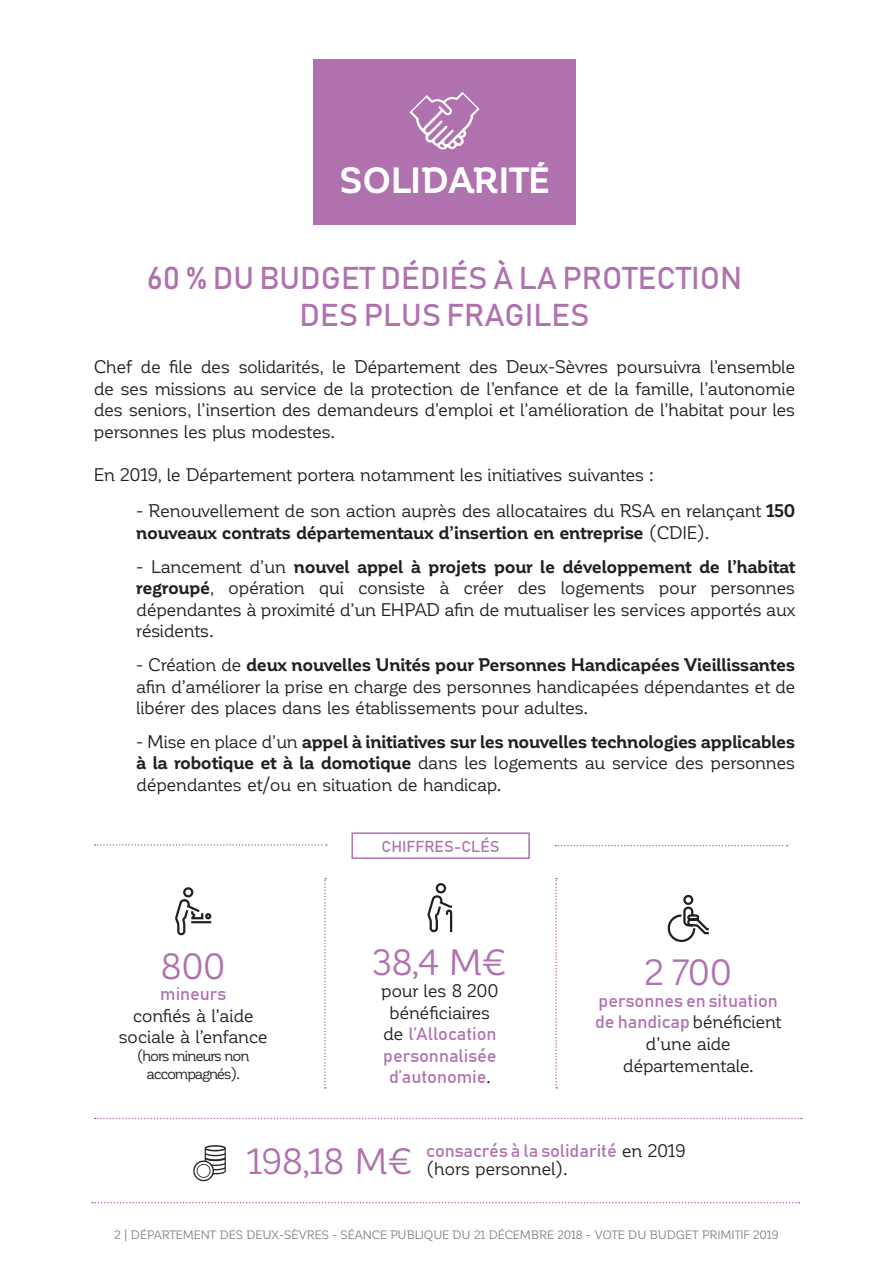
<style>
.page{position:relative;width:893px;height:1263px;background:#fff}
.page>*{position:absolute;margin:0;border:0;box-sizing:border-box;transform-origin:0 0}
.t1{font:36px "Corporative";letter-spacing:-.01em;color:#af72af}
.t2{font:700 36px "Corporative";letter-spacing:-.01em;color:#fff}
.t3{font:31.5px/37.8px "Bahnschrift";color:#af72af;text-align:center}
.t4{font:18px/21.6px "Corporative";letter-spacing:-.02em;color:#231f20;text-align:justify}
.t5{font:18px/21.6px "Bahnschrift";color:#af72af;text-align:center}
.t6{font:700 18px/21.6px "Corporative";letter-spacing:-.03em;color:#231f20}
.t7{font:15.9px "Bahnschrift";color:#af72af}
.t8{font:15px/18px "Corporative";letter-spacing:-.085em;color:#231f20;text-align:center}
.t9{font:12px "Corporative";color:#808285}
.s1{font-weight:400}
.s2{font-weight:700}
.s3{font-family:"Corporative";color:#231f20}
.s4{font-family:"Bahnschrift";color:#af72af}
</style>
<div class="page">
<svg style="left:427px;top:883px;width:26px;height:50px"></svg>
<svg style="left:175px;top:887px;width:37px;height:49px"></svg>
<svg style="left:94px;top:844px;width:233px;height:2px"></svg>
<svg style="left:94px;top:1118px;width:708px;height:1px"></svg>
<svg style="left:667px;top:894px;width:42px;height:48px"></svg>
<svg style="left:324px;top:878px;width:2px;height:210px"></svg>
<svg style="left:555px;top:878px;width:2px;height:210px"></svg>
<div style="left:351px;top:832px;width:179px;height:27px;border:2px solid #af72af"></div>
<svg style="left:92px;top:1202px;width:707px;height:1px"></svg>
<svg style="left:555px;top:845px;width:233px;height:1px"></svg>
<div style="left:313px;top:60px;width:263px;height:165px;background:#af72af"></div>
<svg style="left:409px;top:92px;width:71px;height:58px"></svg>
<svg style="left:193px;top:1145px;width:33px;height:36px"></svg>
<h1 class="t2" style="left:340px;top:160px;width:211px">SOlidarité</h1>
<h2 class="t3" style="left:147px;top:258px;width:597px">60 % du budget d éd iés à la protection d es plus fragiles</h2>
<p class="t4" style="left:94px;top:356px;width:703px">Chef de file des solidarités, le Département des Deux-Sèvres poursuivra l’ensemble de ses missions au service de la protection de l’enfance et de la famille, l’autonomie des seniors, l’insertion des demandeurs d’emploi et l’amélioration de l’habitat pour les personnes les plus modestes.</p>
<p class="t4" style="left:94px;top:464px;width:561px">En 2019, le Département portera notamment les initiatives suivantes :</p>
<p class="t4" style="left:136px;top:500px;width:496px">- Renouvellement de son action auprès des allocataires du RSA</p>
<p class="t6" style="left:136px;top:500px;width:661px;text-indent:524px"><span class="s1">en relançant</span> 150 nouveaux contrats départementaux d’insertion en entreprise <span class="s1">(CDIE ).</span></p>
<p class="t4" style="left:136px;top:556px;width:661px">- Lancement d’un <span class="s2">nouvel appel à projets pour le développement de l’habitat regroupé</span>, opération qui consiste à créer des logements pour personnes dépendantes à proximité d’un EHPAD afin de mutualiser les services apportés aux résidents.</p>
<p class="t4" style="left:136px;top:654px;width:661px">- Création de <span class="s2">deux nouvelles Unités pour Personnes Handicapées Vieillissantes </span>afin d’améliorer la prise en charge des personnes handicapées dépendantes et de libérer des places dans les établissements pour adultes.</p>
<p class="t4" style="left:136px;top:731px;width:661px">- Mise en place d’un <span class="s2">appel à initiatives sur les nouvelles technologies applicables à la robotique et à la domotique</span> dans les logements au service des personnes dépendantes et/ou en situation de handicap.</p>
<h1 class="t1" style="left:161px;top:947px;width:66px">800</h1>
<p class="t5" style="left:160px;top:982px;width:67px">mineurs</p>
<p class="t4" style="left:119px;top:1005px;width:151px;text-align:center">confiés à l’aide sociale à l’enfance</p>
<p class="t8" style="left:137px;top:1047px;width:114px">(hors mineurs non accompagnés).</p>
<p class="t7" style="left:382px;top:836px;width:120px">Chiffres-clés</p>
<h1 class="t1" style="left:373px;top:944px;width:136px">38,4 M€</h1>
<p class="t4" style="left:381px;top:980px;width:119px;text-align:center">pour les 8 200 bénéficiaires</p>
<p class="t5" style="left:383px;top:1022px;width:115px"><span class="s3">de</span> l’Allocation personnalisée d’autonomie<span class="s3">.</span></p>
<h1 class="t1" style="left:644px;top:953px;width:89px">2 700</h1>
<p class="t5" style="left:599px;top:989px;width:181px">personnes en situation</p>
<p class="t4" style="left:595px;top:1011px;width:188px;text-align:center"><span class="s4">de handicap</span> bénéficient d’une aide départementale.</p>
<h1 class="t1" style="left:248px;top:1143px;width:167px">198,18 M€</h1>
<p class="t5" style="left:426px;top:1139px;width:261px">consacrés à la solidarité <span class="s3">en 2019</span></p>
<p class="t4" style="left:426px;top:1157px;width:143px">(hors personnel).</p>
<p class="t9" style="left:114px;top:1228px;width:666px">2 | Département d es Deux-Sèvres - Séance publique du 21 d écembre 2018 - Vote du Budget primitif 2019</p>
</div>
